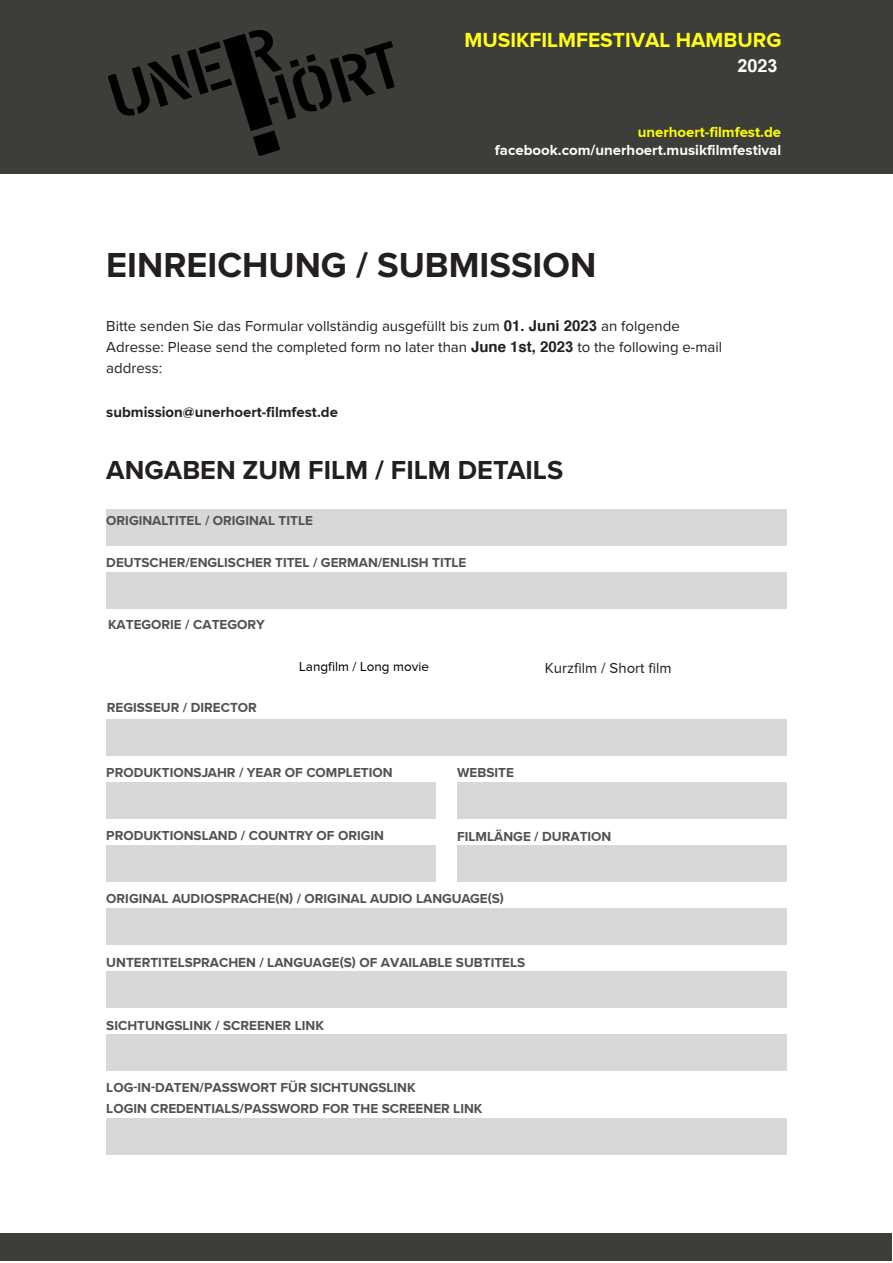
<style>
.page{position:relative;width:893px;height:1263px;background:#fff}
.page>*{position:absolute;margin:0;border:0;box-sizing:border-box;transform-origin:0 0}
.t1{font:700 36px "Proxima Nova";color:#231f20}
.t2{font:700 27px "Proxima Nova";color:#231f20}
.t3{font:700 21px "Proxima Nova";color:#ffff17}
.t4{font:700 18px "Arial";color:#fff}
.t5{font:15px/21px "Proxima Nova";color:#231f20}
.t6{font:700 15px "Proxima Nova";color:#fff}
.t7{font:700 15px "Proxima Nova";color:#231f20}
.t8{font:700 15px "Proxima Nova";color:#ff0}
.t9{font:700 13.5px/21px "Proxima Nova";color:#51514e}
.t10{font:13.5px "Proxima Nova";color:#000}
.s1{font-family:"Helvetica"}
.s2{font-family:"Helvetica";font-weight:700}
.s3{font-family:"Arial";font-weight:700}
</style>
<div class="page">
<div style="left:106px;top:509px;width:681px;height:36px;background:#d8d8d8"></div>
<div style="left:106px;top:572px;width:681px;height:36px;background:#d8d8d8"></div>
<div style="left:106px;top:719px;width:681px;height:36px;background:#d8d8d8"></div>
<div style="left:106px;top:782px;width:330px;height:36px;background:#d8d8d8"></div>
<div style="left:106px;top:845px;width:330px;height:36px;background:#d8d8d8"></div>
<div style="left:457px;top:782px;width:330px;height:36px;background:#d8d8d8"></div>
<div style="left:457px;top:845px;width:330px;height:36px;background:#d8d8d8"></div>
<div style="left:106px;top:908px;width:681px;height:36px;background:#d8d8d8"></div>
<div style="left:106px;top:971px;width:681px;height:36px;background:#d8d8d8"></div>
<div style="left:106px;top:1034px;width:681px;height:36px;background:#d8d8d8"></div>
<div style="left:106px;top:1118px;width:681px;height:36px;background:#d8d8d8"></div>
<div style="left:1px;top:0;width:891px;height:173px;background:#3d3e39"></div>
<div style="left:0;top:1233px;width:892px;height:27px;background:#3d3e39"></div>
<img style="left:106px;top:25px;width:293px;height:135px">
<h3 class="t3" style="left:464px;top:28px;width:318px">MUSIKFILMFESTIVAL HAMBURG</h3>
<h3 class="t4" style="left:737px;top:53px;width:42px">2<span class="s1">02</span>3</h3>
<p class="t8" style="left:638px;top:124px;width:145px">unerhoert-filmfest.de</p>
<p class="t6" style="left:495px;top:142px;width:288px">facebook.com/unerhoert.musikfilmfestival</p>
<h1 class="t1" style="left:106px;top:238px;width:491px">EINREICHUNG / SUBMISSION</h1>
<p class="t5" style="left:106px;top:315px;width:617px">Bitte senden Sie das Formular vollständig ausgefüllt bis zum <span class="s2">01. Juni 202</span><span class="s3">3</span> an folgende<br>Adresse: Please send the completed form no later than <span class="s2">June 1st, 202</span><span class="s3">3</span> to the following e-mail address:</p>
<p class="t7" style="left:106px;top:401px;width:233px">submission@unerhoert-filmfest.de</p>
<h2 class="t2" style="left:106px;top:450px;width:458px">ANGABEN ZUM FILM / FILM DETAILS</h2>
<p class="t9" style="left:106px;top:510px;width:208px">ORIGINALTITEL / ORIGINAL TITLE</p>
<p class="t9" style="left:106px;top:552px;width:362px">DEUTSCHER/ENGLISCHER TITEL / GERMAN/ENLISH TITLE</p>
<p class="t9" style="left:108px;top:614px;width:158px">KATEGORIE / CATEGORY</p>
<p class="t9" style="left:107px;top:696px;width:152px">REGISSEUR / DIRECTOR</p>
<p class="t10" style="left:299px;top:659px;width:131px">Langfilm / Long movie</p>
<p class="t9" style="left:106px;top:762px;width:288px">PRODUKTIONSJAHR / YEAR OF COMPLETION</p>
<p class="t9" style="left:106px;top:825px;width:279px">PRODUKTIONSLAND / COUNTRY OF ORIGIN</p>
<p class="t5" style="left:545px;top:657px;width:128px">Kurzfilm / Short film</p>
<p class="t9" style="left:457px;top:762px;width:58px">WEBSITE</p>
<p class="t9" style="left:457px;top:825px;width:156px">FILMLÄNGE / DURATION</p>
<p class="t9" style="left:106px;top:888px;width:399px">ORIGINAL AUDIOSPRACHE(N) / ORIGINAL AUDIO LANGUAGE(S)</p>
<p class="t9" style="left:106px;top:951px;width:420px">UNTERTITELSPRACHEN / LANGUAGE(S) OF AVAILABLE SUBTITELS</p>
<p class="t9" style="left:106px;top:1014px;width:219px">SICHTUNGSLINK / SCREENER LINK</p>
<p class="t9" style="left:106px;top:1077px;width:378px">LOG-IN-DATEN/PASSWORT FÜR SICHTUNGSLINK<br>LOGIN CREDENTIALS/PASSWORD FOR THE SCREENER LINK</p>
</div>
